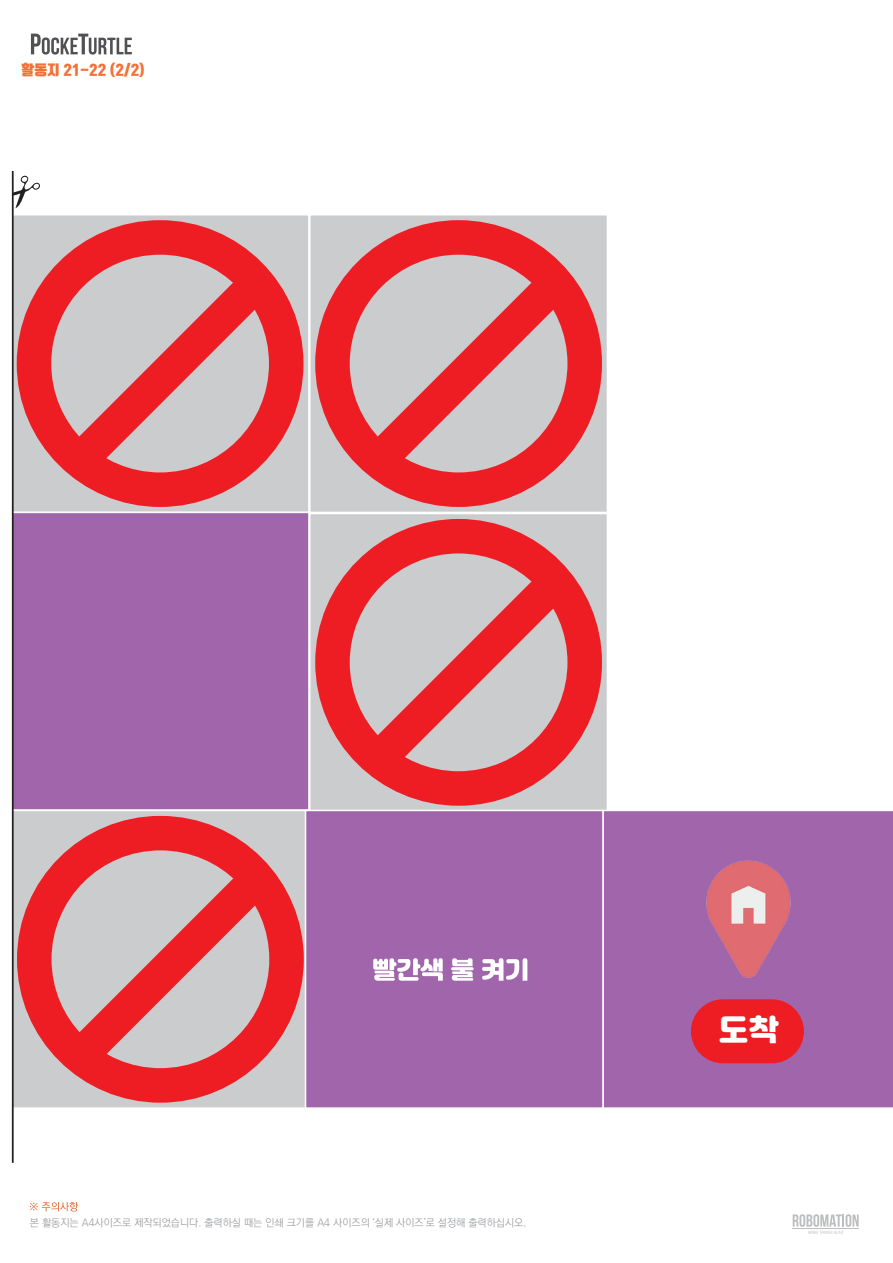
<style>
.page{position:relative;width:893px;height:1263px;background:#fff}
.page>*{position:absolute;margin:0;border:0;box-sizing:border-box;transform-origin:0 0}
.t1{font:29.7px "Jalnan";color:#fff}
.t2{font:900 14.1px "Tmon Monsori";color:#f37138}
.t3{font:10.5px "Ko Pub World Dotum PL";color:#97999d}
</style>
<div class="page">
<svg style="left:30px;top:1202px;width:48px;height:9px"></svg>
<hr style="left:792px;top:1228px;width:67px;height:1px;background:#bcbdbe">
<svg style="left:793px;top:1214px;width:66px;height:20px"></svg>
<svg style="left:31px;top:34px;width:101px;height:21px"></svg>
<div style="left:11px;top:214px;width:299px;height:299px;background:#cbccce;border:2px solid #fff"></div>
<div style="left:309px;top:214px;width:299px;height:299px;background:#cbccce;border:2px solid #fff"></div>
<div style="left:11px;top:512px;width:299px;height:299px;background:#a065aa;border:2px solid #fff"></div>
<div style="left:17px;top:220px;width:286px;height:287px;border:34px solid #ee1d23;border-radius:50%"></div>
<svg style="left:30px;top:234px;width:274px;height:273px"></svg>
<div style="left:315px;top:220px;width:287px;height:287px;border:34px solid #ee1d23;border-radius:50%"></div>
<svg style="left:329px;top:234px;width:273px;height:273px"></svg>
<div style="left:309px;top:513px;width:299px;height:299px;background:#cbccce;border:2px solid #fff"></div>
<div style="left:315px;top:519px;width:287px;height:287px;border:34px solid #ee1d23;border-radius:50%"></div>
<svg style="left:329px;top:533px;width:273px;height:273px"></svg>
<div style="left:11px;top:810px;width:299px;height:299px;background:#cbccce;border:2px solid #fff"></div>
<div style="left:17px;top:816px;width:287px;height:287px;border:34px solid #ee1d23;border-radius:50%"></div>
<svg style="left:31px;top:830px;width:274px;height:275px"></svg>
<div style="left:305px;top:810px;width:299px;height:299px;background:#a065aa;border:2px solid #fff"></div>
<svg style="left:373px;top:958px;width:70px;height:23px"></svg>
<svg style="left:451px;top:958px;width:23px;height:23px"></svg>
<svg style="left:482px;top:958px;width:45px;height:23px"></svg>
<div style="left:602px;top:810px;width:291px;height:299px;background:#a065aa"></div>
<img style="left:694px;top:855px;width:106px;height:132px">
<div style="left:691px;top:999px;width:113px;height:64px;background:#ee1d23;border-radius:32px"></div>
<svg style="left:14px;top:175px;width:26px;height:33px"></svg>
<hr style="left:12px;top:171px;width:2px;height:992px;background:#231f20">
<h2 class="t2" style="left:22px;top:62px;width:125px">활동지 21-22 (2/2)</h2>
<p class="t3" style="left:30px;top:1215px;width:498px">본 활동지는 A4사이즈로 제작되었습니다. 출력하실 때는 인쇄 크기를 A4 사이즈의 ‘실제 사이즈’로 설정해 출력하십시오.</p>
<h1 class="t1" style="left:719px;top:1009px;width:61px">도착</h1>
</div>
